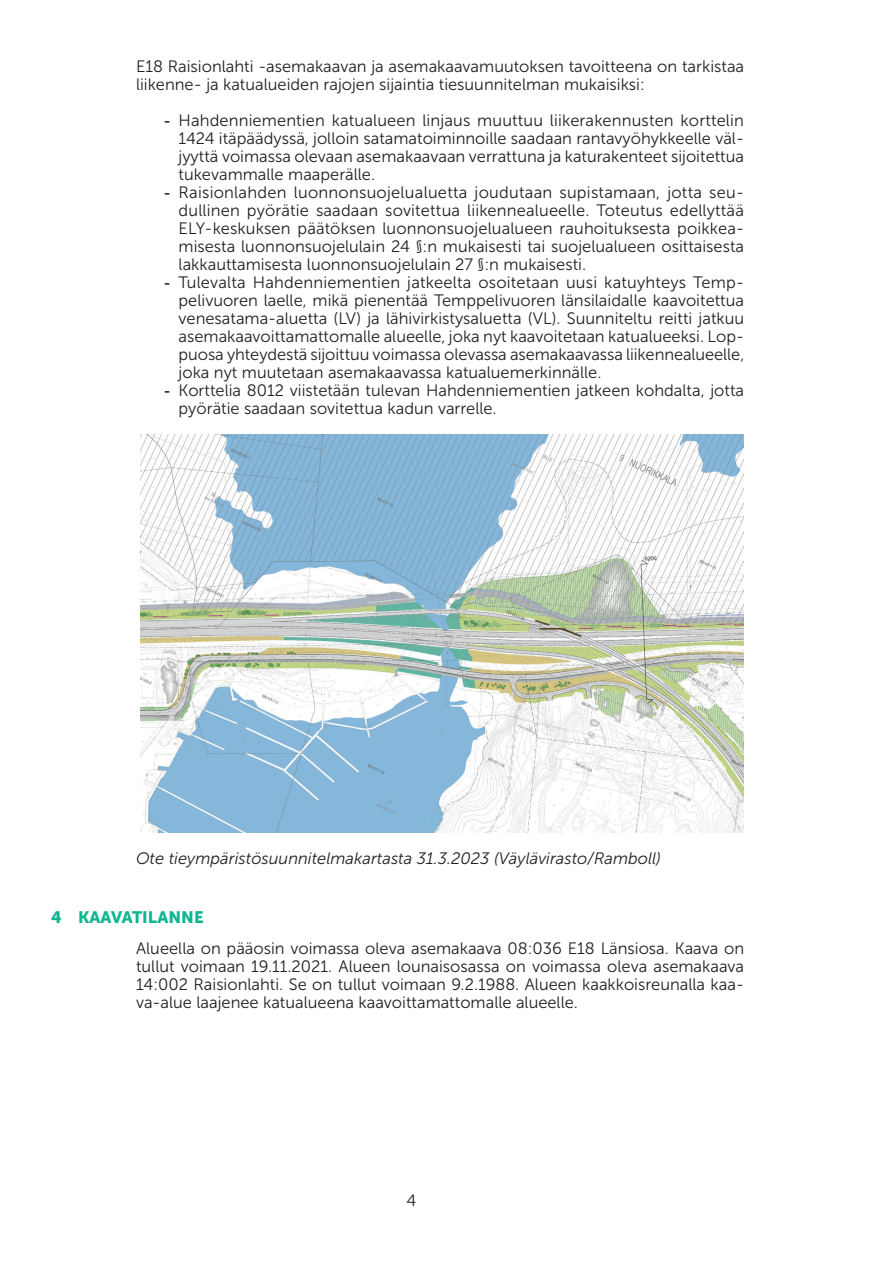
<style>
.page{position:relative;width:893px;height:1263px;background:#fff}
.page>*{position:absolute;margin:0;border:0;box-sizing:border-box;transform-origin:0 0}
.Leipäteksti{font:16.5px/18px "Museo Sans 300";color:#231f20;text-align:justify}
.Liiteteksti{font:italic 16.5px "Museo Sans 300";color:#231f20}
.t1{font:16.5px "Museo Sans 900";color:#0fb68f}
.s1{font-family:"Arial"}
</style>
<div class="page">
<img style="left:140px;top:435px;width:604px;height:398px">
<p class="Leipäteksti" style="left:136px;top:57px;width:610px">E18 Raisionlahti -asemakaavan ja asemakaavamuutoksen tavoitteena on tarkistaa liikenne- ja katualueiden rajojen sijaintia tiesuunnitelman mukaisiksi:</p>
<p class="Leipäteksti" style="left:179px;top:111px;width:567px;text-indent:-14px"><span class="s1">-</span> Hahdenniementien katualueen linjaus muuttuu liikerakennusten korttelin 1424 itäpäädyssä, jolloin satamatoiminnoille saadaan rantavyöhykkeelle väl&shy;jyyttä voimassa olevaan asemakaavaan verrattuna ja katurakenteet sijoitettua tukevammalle maaperälle.</p>
<p class="Leipäteksti" style="left:179px;top:183px;width:567px;text-indent:-14px"><span class="s1">-</span> Raisionlahden luonnonsuojelualuetta joudutaan supistamaan, jotta seu&shy;dullinen pyörätie saadaan sovitettua liikennealueelle. Toteutus edellyttää ELY-keskuksen päätöksen luonnonsuojelualueen rauhoituksesta poikkea&shy;misesta luonnonsuojelulain 24 §:n mukaisesti tai suojelualueen osittaisesta lakkauttamisesta luonnonsuojelulain 27 §:n mukaisesti.</p>
<p class="Leipäteksti" style="left:179px;top:273px;width:567px;text-indent:-14px"><span class="s1">-</span> Tulevalta Hahdenniementien jatkeelta osoitetaan uusi katuyhteys Temp&shy;pelivuoren laelle, mikä pienentää Temppelivuoren länsilaidalle kaavoitettua venesatama-aluetta (LV) ja lähivirkistysaluetta (VL). Suunniteltu reitti jatkuu asemakaavoittamattomalle alueelle, joka nyt kaavoitetaan katualueeksi. Lop&shy;puosa yhteydestä sijoittuu voimassa olevassa asemakaavassa liikennealueelle, joka nyt muutetaan asemakaavassa katualuemerkinnälle.</p>
<p class="Leipäteksti" style="left:179px;top:381px;width:567px;text-indent:-14px"><span class="s1">-</span> Korttelia 8012 viistetään tulevan Hahdenniementien jatkeen kohdalta, jotta pyörätie saadaan sovitettua kadun varrelle.</p>
<p class="Liiteteksti" style="left:136px;top:849px;width:526px">Ote tieympäristösuunnitelmakartasta 31.3.2023 (Väylävirasto/Ramboll)</p>
<p class="t1" style="left:51px;top:907px;width:154px">4 KAAVATILANNE</p>
<p class="Leipäteksti" style="left:136px;top:939px;width:610px">Alueella on pääosin voimassa oleva asemakaava 08:036 E18 Länsiosa. Kaava on tullut voimaan 19.11.2021. Alueen lounaisosassa on voimassa oleva asemakaava 14:002 Raisionlahti. Se on tullut voimaan 9.2.1988. Alueen kaakkoisreunalla kaa&shy;va-alue laajenee katualueena kaavoittamattomalle alueelle.</p>
<p class="Leipäteksti" style="left:406px;top:1191px;width:11px">4</p>
</div>
